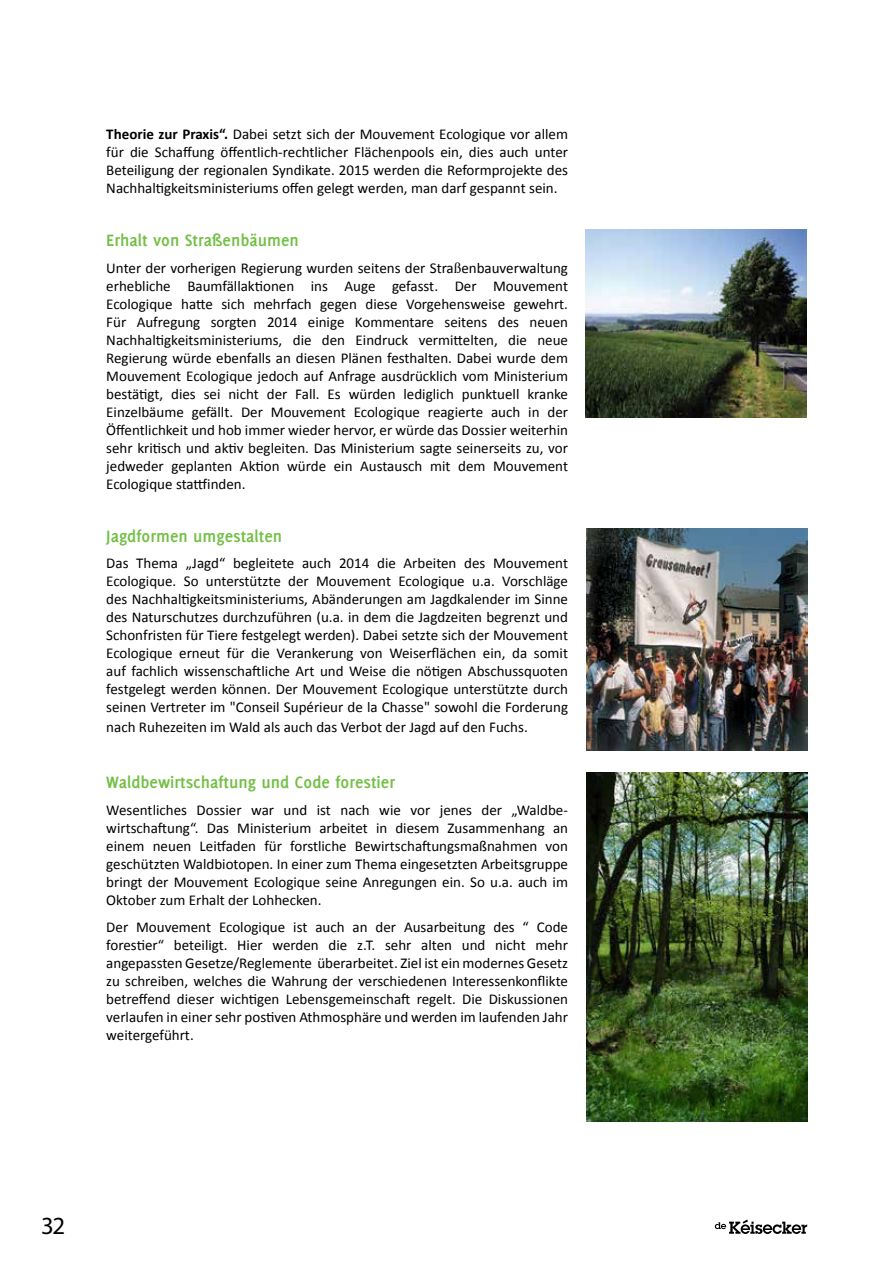
<style>
.page{position:relative;width:893px;height:1263px;background:#fff}
.page>*{position:absolute;margin:0;border:0;box-sizing:border-box;transform-origin:0 0}
.t1{font:24.75px "Myriad Pro";color:#000}
.t2{font:700 18px "Delicious";color:#72bf44}
.t3{font:15px/18px "Calibri";color:#000;text-align:justify}
.s1{font-weight:700}
.s2{font-family:"Times New Roman"}
</style>
<div class="page">
<img style="left:586px;top:230px;width:221px;height:187px">
<img style="left:586px;top:529px;width:222px;height:221px">
<img style="left:586px;top:773px;width:222px;height:348px">
<svg style="left:715px;top:1219px;width:92px;height:15px"></svg>
<p class="t3" style="left:106px;top:125px;width:463px"><span class="s1">Theorie zur Praxis“.</span> Dabei setzt sich der Mouvement Ecologique vor allem für die Schaffung öffentlich-rechtlicher Flächenpools ein, dies auch unter Beteiligung der regionalen Syndikate. 2015 werden die Reformprojekte des Nachhaltigkeitsministeriums offen gelegt werden, man darf gespannt sein.</p>
<p class="t2" style="left:106px;top:230px;width:194px">Erhalt von Straßenbäumen</p>
<p class="t3" style="left:106px;top:259px;width:463px">Unter der vorherigen Regierung wurden seitens der Stra<span class="s2">ß</span>enbauverwaltung erhebliche Baumfällaktionen ins Auge gefasst. Der Mouvement Ecologique hatte sich mehrfach gegen diese Vorgehensweise gewehrt.<br>Für Aufregung sorgten 2014 einige Kommentare seitens des neuen Nachhaltigkeitsministeriums, die den Eindruck vermittelten, die neue Regierung würde ebenfalls an diesen Plänen festhalten. Dabei wurde dem Mouvement Ecologique jedoch auf Anfrage ausdrücklich vom Ministerium bestätigt, dies sei nicht der Fall. Es würden lediglich punktuell kranke Einzelbäume gefällt. Der Mouvement Ecologique reagierte auch in der Öffentlichkeit und hob immer wieder hervor, er würde das Dossier weiterhin sehr kritisch und aktiv begleiten. Das Ministerium sagte seinerseits zu, vor jedweder geplanten Aktion würde ein Austausch mit dem Mouvement Ecologique stattfinden.</p>
<p class="t2" style="left:106px;top:525px;width:177px">Jagdformen umgestalten</p>
<p class="t3" style="left:106px;top:554px;width:463px">Das Thema „Jagd“ begleitete auch 2014 die Arbeiten des Mouvement Ecologique. So unterstützte der Mouvement Ecologique u.a. Vorschläge des Nachhaltigkeitsministeriums, Abänderungen am Jagdkalender im Sinne des Naturschutzes durchzuführen (u.a. in dem die Jagdzeiten begrenzt und Schonfristen für Tiere festgelegt werden). Dabei setzte sich der Mouvement Ecologique erneut für die Verankerung von Weiserflächen ein, da somit auf fachlich wissenschaftliche Art und Weise die nötigen Abschussquoten festgelegt werden können. Der Mouvement Ecologique unterstützte durch seinen Vertreter im "Conseil Supérieur de la Chasse" sowohl die Forderung</p>
<p class="t3" style="left:106px;top:718px;width:423px">nach Ruhezeiten im Wald als auch das Verbot der Jagd auf den Fuchs.</p>
<p class="t2" style="left:106px;top:772px;width:290px">Waldbewirtschaftung und Code forestier</p>
<p class="t3" style="left:106px;top:801px;width:463px">Wesentliches Dossier war und ist nach wie vor jenes der „Waldbe&shy;wirtschaftung“. Das Ministerium arbeitet in diesem Zusammenhang an einem neuen Leitfaden für forstliche Bewirtschaftungsmaßnahmen von geschützten Waldbiotopen. In einer zum Thema eingesetzten Arbeitsgruppe bringt der Mouvement Ecologique seine Anregungen ein. So u.a. auch im Oktober zum Erhalt der Lohhecken.</p>
<p class="t3" style="left:106px;top:917px;width:463px">Der Mouvement Ecologique ist auch an der Ausarbeitung des “ Code forestier“ beteiligt. Hier werden die z.T. sehr alten und nicht mehr angepassten Gesetze/Reglemente überarbeitet. Ziel ist ein modernes Gesetz zu schreiben, welches die Wahrung der verschiedenen Interessenkonflikte betreffend dieser wichtigen Lebensgemeinschaft regelt. Die Diskussionen verlaufen in einer sehr postiven Athmosphäre und werden im laufenden Jahr weitergeführt.</p>
<h1 class="t1" style="left:41px;top:1210px;width:26px">32</h1>
</div>
